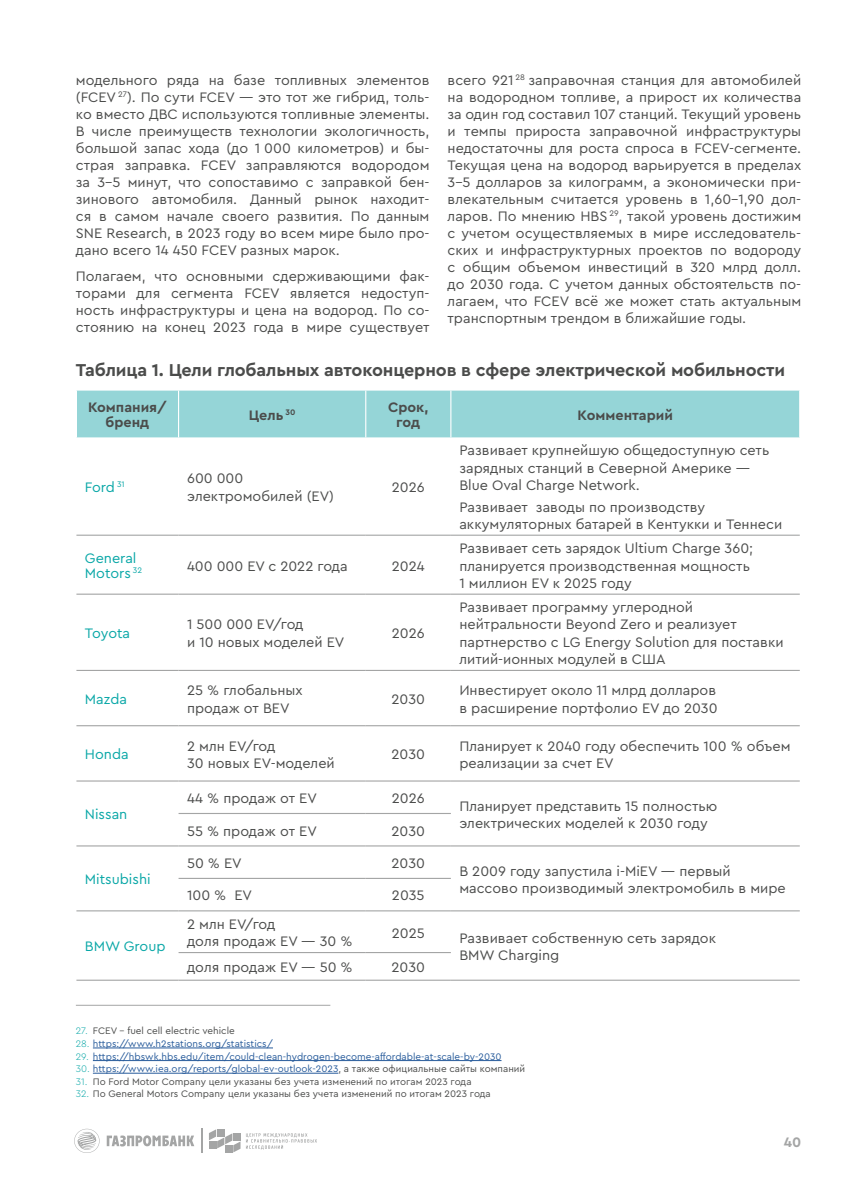
<style>
.page{position:relative;width:851px;height:1191px;background:#fff}
.page>*{position:absolute;margin:0;border:0;box-sizing:border-box;transform-origin:0 0}
.t1{font:700 18px "Cera CY";letter-spacing:-.01em;color:#4b4c4b}
.t2{font:14.4px/17px "Cera CY";color:#4b4c4b}
.t3{font:14.4px/15px "Cera CY";color:#09a7a7}
.t4{font:700 14.4px/15px "Cera CY";color:#4b4c4b;text-align:center}
.t5{font:700 14.4px "Cera CY";color:#a4a5a5}
.t6{font:9.9px "Cera CY";color:#275b9b}
.t7{font:9.9px "Cera CY";color:#4b4c4b}
.s1{font-family:"Cera Pro";font-weight:300;color:#09a7a7}
.s2{color:#4b4c4b}
</style>
<div class="page">
<svg style="left:74px;top:1128px;width:26px;height:25px"></svg>
<svg style="left:107px;top:1135px;width:87px;height:11px"></svg>
<hr style="left:201px;top:1128px;width:2px;height:25px;background:#a4a5a5">
<svg style="left:209px;top:1129px;width:31px;height:23px"></svg>
<svg style="left:246px;top:1133px;width:71px;height:16px"></svg>
<hr style="left:93px;top:1047px;width:180px;height:1px;background:#275b9b">
<hr style="left:93px;top:1060px;width:408px;height:1px;background:#275b9b">
<hr style="left:93px;top:1072px;width:245px;height:1px;background:#275b9b">
<div style="left:77px;top:390px;width:722px;height:47px;background:#95d5d7"></div>
<hr style="left:178px;top:390px;width:1px;height:47px;background:#fff">
<hr style="left:365px;top:390px;width:1px;height:47px;background:#fff">
<hr style="left:450px;top:390px;width:1px;height:47px;background:#fff">
<hr style="left:76px;top:534px;width:102px;height:2px;background:#a4a5a5">
<hr style="left:178px;top:534px;width:188px;height:2px;background:#a4a5a5">
<hr style="left:366px;top:534px;width:85px;height:2px;background:#a4a5a5">
<hr style="left:451px;top:534px;width:348px;height:2px;background:#a4a5a5">
<hr style="left:76px;top:593px;width:102px;height:2px;background:#a4a5a5">
<hr style="left:178px;top:593px;width:188px;height:2px;background:#a4a5a5">
<hr style="left:366px;top:593px;width:85px;height:2px;background:#a4a5a5">
<hr style="left:451px;top:593px;width:348px;height:2px;background:#a4a5a5">
<hr style="left:76px;top:670px;width:102px;height:1px;background:#a4a5a5">
<hr style="left:178px;top:670px;width:188px;height:1px;background:#a4a5a5">
<hr style="left:366px;top:670px;width:85px;height:1px;background:#a4a5a5">
<hr style="left:451px;top:670px;width:348px;height:1px;background:#a4a5a5">
<hr style="left:76px;top:725px;width:102px;height:1px;background:#a4a5a5">
<hr style="left:178px;top:725px;width:188px;height:1px;background:#a4a5a5">
<hr style="left:366px;top:725px;width:85px;height:1px;background:#a4a5a5">
<hr style="left:451px;top:725px;width:348px;height:1px;background:#a4a5a5">
<hr style="left:76px;top:780px;width:102px;height:1px;background:#a4a5a5">
<hr style="left:178px;top:780px;width:188px;height:1px;background:#a4a5a5">
<hr style="left:366px;top:780px;width:85px;height:1px;background:#a4a5a5">
<hr style="left:451px;top:780px;width:348px;height:1px;background:#a4a5a5">
<hr style="left:76px;top:845px;width:102px;height:1px;background:#a4a5a5">
<hr style="left:178px;top:813px;width:188px;height:1px;background:#a4a5a5">
<hr style="left:178px;top:845px;width:188px;height:1px;background:#a4a5a5">
<hr style="left:366px;top:813px;width:85px;height:1px;background:#a4a5a5">
<hr style="left:366px;top:845px;width:85px;height:1px;background:#a4a5a5">
<hr style="left:451px;top:845px;width:348px;height:1px;background:#a4a5a5">
<hr style="left:178px;top:878px;width:188px;height:1px;background:#a4a5a5">
<hr style="left:366px;top:878px;width:85px;height:1px;background:#a4a5a5">
<hr style="left:76px;top:910px;width:102px;height:1px;background:#a4a5a5">
<hr style="left:178px;top:910px;width:188px;height:1px;background:#a4a5a5">
<hr style="left:366px;top:910px;width:85px;height:1px;background:#a4a5a5">
<hr style="left:451px;top:910px;width:348px;height:1px;background:#a4a5a5">
<hr style="left:178px;top:952px;width:188px;height:1px;background:#a4a5a5">
<hr style="left:366px;top:952px;width:85px;height:1px;background:#a4a5a5">
<hr style="left:76px;top:979px;width:102px;height:1px;background:#a4a5a5">
<hr style="left:178px;top:979px;width:188px;height:1px;background:#a4a5a5">
<hr style="left:366px;top:979px;width:85px;height:1px;background:#a4a5a5">
<hr style="left:451px;top:979px;width:348px;height:1px;background:#a4a5a5">
<hr style="left:76px;top:1005px;width:254px;height:1px;background:#a4a5a5">
<p class="t2" style="left:447px;top:71px;width:355px;text-align:justify">всего 921 <sup>28</sup> заправочная станция для автомобилей на водородном топливе, а прирост их количества за один год составил 107 станций. Текущий уровень и темпы прироста заправочной инфраструктуры недостаточны для роста спроса в FCEV-сегменте.<br>Текущая цена на водород варьируется в пределах 3-5 долларов за килограмм, а экономически при&shy;влекательным считается уровень в 1,60–1,90 дол&shy;ларов. По мнению HBS <sup>29</sup>, такой уровень достижим с учетом осуществляемых в мире исследователь&shy;ских и инфраструктурных проектов по водороду с общим объемом инвестиций в 320 млрд долл. до 2030 года. С учетом данных обстоятельств по&shy;лагаем, что FCEV всё же может стать актуальным транспортным трендом в ближайшие годы.</p>
<p class="t1" style="left:76px;top:358px;width:710px">Таблица 1. Цели глобальных автоконцернов в сфере электрической мобильности</p>
<p class="t4" style="left:88px;top:399px;width:80px">Компания/ бренд</p>
<p class="t4" style="left:249px;top:407px;width:48px">Цель <sup>30</sup></p>
<p class="t4" style="left:388px;top:399px;width:42px">Срок, год</p>
<p class="t4" style="left:577px;top:407px;width:97px">Комментарий</p>
<p class="t2" style="left:76px;top:71px;width:355px;text-align:justify">модельного ряда на базе топливных элементов (FCEV <sup>27</sup>). По сути FCEV — это тот же гибрид, толь&shy;ко вместо ДВС используются топливные элементы.<br>В числе преимуществ технологии экологичность, большой запас хода (до 1 000 километров) и бы&shy;страя заправка. FCEV заправляются водородом за 3-5 минут, что сопоставимо с заправкой бен&shy;зинового автомобиля. Данный рынок находит&shy;ся в самом начале своего развития. По данным SNE Research, в 2023 году во всем мире было про&shy;дано всего 14 450 FCEV разных марок.</p>
<p class="t2" style="left:76px;top:267px;width:355px;text-align:justify">Полагаем, что основными сдерживающими фак&shy;торами для сегмента FCEV является недоступ&shy;ность инфраструктуры и цена на водород. По со&shy;стоянию на конец 2023 года в мире существует</p>
<p class="t3" style="left:85px;top:479px;width:41px">Ford <sup>31</sup></p>
<p class="t2" style="left:187px;top:469px;width:148px">600 000 электромобилей (EV)</p>
<p class="t2" style="left:392px;top:478px;width:34px">2026</p>
<p class="t3" style="left:85px;top:550px;width:59px">General<br>Motors <sup>32</sup></p>
<p class="t2" style="left:187px;top:556px;width:162px">400 000 EV с 2022 года</p>
<p class="t2" style="left:392px;top:556px;width:34px">2024</p>
<p class="t3" style="left:85px;top:625px;width:47px">Toyota</p>
<p class="t2" style="left:187px;top:615px;width:159px">1 500 000 EV/год<br>и 10 новых моделей EV</p>
<p class="t2" style="left:392px;top:624px;width:34px">2026</p>
<p class="t2" style="left:459px;top:441px;width:311px">Развивает крупнейшую общедоступную сеть зарядных станций в Северной Америке —<br>Blue Oval Charge Network.</p>
<p class="t2" style="left:459px;top:497px;width:324px">Развивает заводы по производству аккумуляторных батарей в Кентукки и Теннеси</p>
<p class="t2" style="left:459px;top:539px;width:295px">Развивает сеть зарядок Ultium Charge 360; планируется производственная мощность<br>1 миллион EV к 2025 году</p>
<p class="t2" style="left:459px;top:598px;width:326px">Развивает программу углеродной нейтральности Beyond Zero и реализует партнерство с LG Energy Solution для поставки литий-ионных модулей в США</p>
<p class="t3" style="left:85px;top:691px;width:44px">Mazda</p>
<p class="t2" style="left:187px;top:681px;width:117px">25 % глобальных продаж от BEV</p>
<p class="t2" style="left:391px;top:690px;width:35px">2030</p>
<p class="t2" style="left:459px;top:681px;width:260px">Инвестирует около 11 млрд долларов в расширение портфолио EV до 2030</p>
<p class="t3" style="left:85px;top:746px;width:45px">Honda</p>
<p class="t2" style="left:187px;top:736px;width:149px">2 млн EV/год<br>30 новых EV-моделей</p>
<p class="t2" style="left:391px;top:745px;width:35px">2030</p>
<p class="t2" style="left:459px;top:736px;width:333px">Планирует к 2040 году обеспечить 100 % объем реализации за счет EV</p>
<p class="t3" style="left:85px;top:806px;width:44px">Nissan</p>
<p class="t2" style="left:187px;top:789px;width:131px">44 % продаж от EV</p>
<p class="t2" style="left:392px;top:789px;width:34px">2026</p>
<p class="t2" style="left:459px;top:796px;width:259px">Планирует представить 15 полностью электрических моделей к 2030 году</p>
<p class="t2" style="left:187px;top:821px;width:131px">55 % продаж от EV</p>
<p class="t2" style="left:391px;top:821px;width:35px">2030</p>
<p class="t3" style="left:85px;top:871px;width:67px">Mitsubishi</p>
<p class="t3" style="left:85px;top:938px;width:82px">BMW Group</p>
<p class="t2" style="left:187px;top:854px;width:56px">50 % EV</p>
<p class="t2" style="left:391px;top:854px;width:35px">2030</p>
<p class="t2" style="left:187px;top:886px;width:67px">100 % EV</p>
<p class="t2" style="left:392px;top:886px;width:34px">2035</p>
<p class="t2" style="left:459px;top:861px;width:328px">В 2009 году запустила i-MiEV — первый массово производимый электромобиль в мире</p>
<p class="t2" style="left:187px;top:914px;width:167px">2 млн EV/год<br>доля продаж EV — 30 %</p>
<p class="t2" style="left:392px;top:923px;width:34px">2025</p>
<p class="t2" style="left:459px;top:928px;width:258px">Развивает собственную сеть зарядок<br>BMW Charging</p>
<p class="t2" style="left:187px;top:958px;width:167px">доля продаж EV — 50 %</p>
<p class="t2" style="left:391px;top:958px;width:35px">2030</p>
<p class="t7" style="left:76px;top:1024px;width:160px"><span class="s1">27.</span> FCEV – fuel cell electric vehicle</p>
<p class="t6" style="left:76px;top:1037px;width:198px"><span class="s1">28.</span> https://www.h2stations.org/statistics/</p>
<p class="t6" style="left:76px;top:1049px;width:427px"><span class="s1">29.</span> https://hbswk.hbs.edu/item/could-clean-hydrogen-become-affordable-at-scale-by-2030</p>
<p class="t6" style="left:76px;top:1062px;width:451px"><span class="s1">30.</span> https://www.iea.org/reports/global-ev-outlook-2023<span class="s2">, а также официальные сайты компаний</span></p>
<p class="t7" style="left:76px;top:1075px;width:397px"><span class="s1">31.</span> По Ford Motor Company цели указаны без учета изменений по итогам 2023 года</p>
<p class="t7" style="left:76px;top:1087px;width:416px"><span class="s1">32.</span> По General Motors Company цели указаны без учета изменений по итогам 2023 года</p>
<p class="t5" style="left:783px;top:1132px;width:19px">40</p>
</div>
